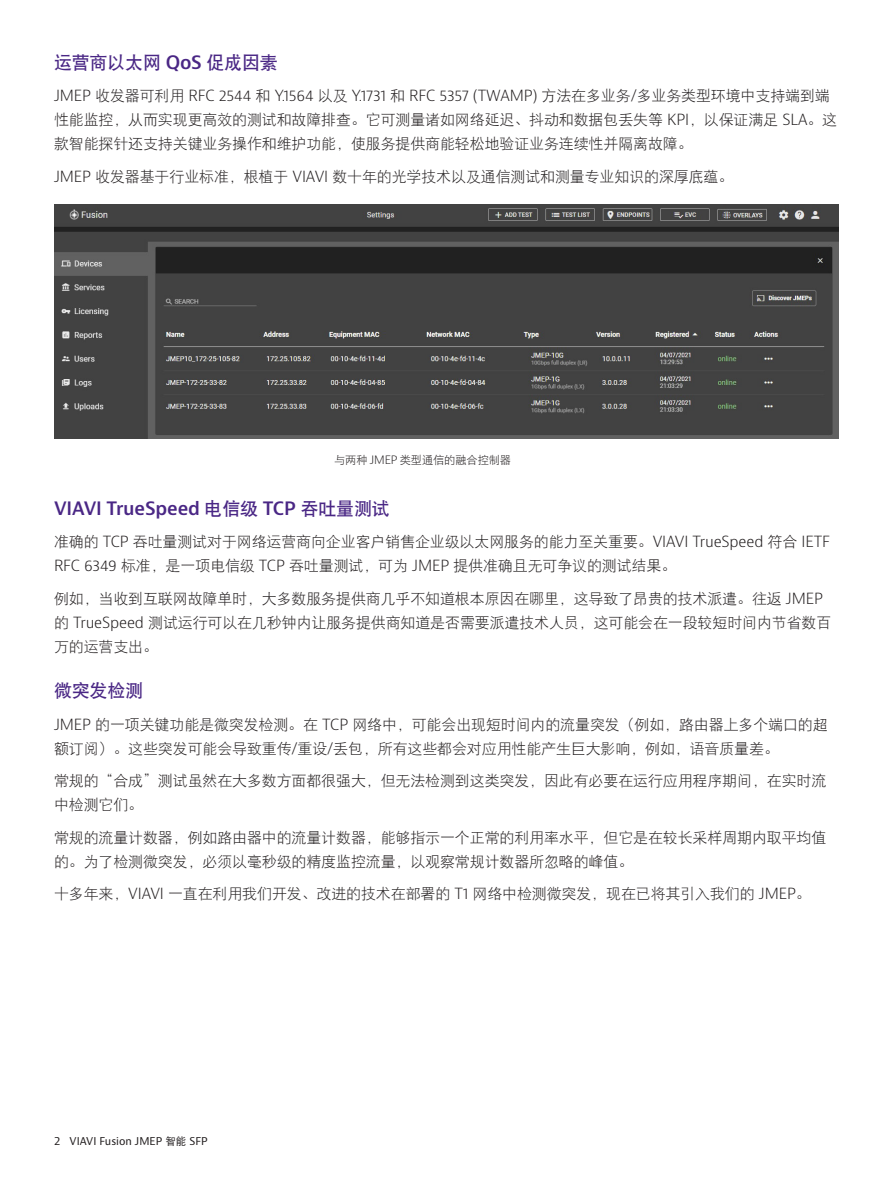
<style>
.page{position:relative;width:893px;height:1191px;background:#fff}
.page>*{position:absolute;margin:0;border:0;box-sizing:border-box;transform-origin:0 0}
.H2_Heading_Purple_12_16{font:600 18px "Bernino Sans";letter-spacing:-.01em;color:#4a2785}
.H2_Heading_Purple_12_16-2{font:18px "DFP Hei W7";letter-spacing:-.01em;color:#4a2785}
.P_10_16{font:15px/24px "DFP Hei W3";letter-spacing:-.01em;color:#231f20}
.t1{font:11.25px "DFP Hei W3";letter-spacing:-.01em;color:#231f20}
.t2{font:10.5px "Bernino Sans";color:#231f20}
.s1{font-family:"Bernino Sans";font-weight:600}
.s2{font-family:"Bernino Sans";font-weight:300}
.s3{font-family:"DFP Hei W7";font-weight:400}
.s4{font-family:"DFP Hei W5"}
</style>
<div class="page">
<img style="left:54px;top:204px;width:785px;height:234px">
<p class="H2_Heading_Purple_12_16-2" style="left:54px;top:53px;width:225px">运营商以太网 <span class="s1">QoS</span> 促成因素</p>
<p class="P_10_16" style="left:54px;top:84px;width:785px"><span class="s2">JMEP</span> 收发器可利用 <span class="s2">RFC 2544</span> 和 <span class="s2">Y.1564</span> 以及 <span class="s2">Y.1731</span> 和 <span class="s2">RFC 5357 (TWAMP)</span> 方法在多业务<span class="s2">/</span>多业务类型环境中支持端到端性能监控，从而实现更高效的测试和故障排查。它可测量诸如网络延迟、抖动和数据包丢失等 <span class="s2">KPI</span>，以保证满足 <span class="s2">SLA</span>。这款智能探针还支持关键业务操作和维护功能，使服务提供商能轻松地验证业务连续性并隔离故障。</p>
<p class="P_10_16" style="left:54px;top:164px;width:681px"><span class="s2">JMEP</span> 收发器基于行业标准，根植于 <span class="s2">VIAVI</span> 数十年的光学技术以及通信测试和测量专业知识的深厚底蕴。</p>
<p class="t1" style="left:334px;top:454px;width:179px">与两种 <span class="s2">JMEP</span> 类型通信的融合控制器</p>
<p class="H2_Heading_Purple_12_16" style="left:54px;top:497px;width:337px">VIAVI TrueSpeed <span class="s3">电信级</span> TCP <span class="s3">吞吐量测试</span></p>
<p class="P_10_16" style="left:54px;top:530px;width:777px">准确的 <span class="s2">TCP</span> 吞吐量测试对于网络运营商向企业客户销售企业级以太网服务的能力至关重要。<span class="s2">VIAVI TrueSpeed</span> 符合 <span class="s2">IETF<br>RFC 6349</span> 标准，是一项电信级 <span class="s2">TCP</span> 吞吐量测试，可为 <span class="s2">JMEP</span> 提供准确且无可争议的测试结果。</p>
<p class="P_10_16" style="left:54px;top:586px;width:779px">例如，当收到互联网故障单时，大多数服务提供商几乎不知道根本原因在哪里，这导致了昂贵的技术派遣。往返 <span class="s2">JMEP</span>的 <span class="s2">TrueSpeed</span> 测试运行可以在几秒钟内让服务提供商知道是否需要派遣技术人员，这可能会在一段较短时间内节省数百万的运营支出。</p>
<p class="H2_Heading_Purple_12_16-2" style="left:54px;top:682px;width:91px">微突发检测</p>
<p class="P_10_16" style="left:54px;top:712px;width:775px"><span class="s2">JMEP</span> 的一项关键功能是微突发检测。在 <span class="s2">TCP</span> 网络中，可能会出现短时间内的流量突发（例如，路由器上多个端口的超额订阅）。这些突发可能会导致重传<span class="s2">/</span>重设<span class="s2">/</span>丢包，所有这些都会对应用性能产生巨大影响，例如，语音质量差。</p>
<p class="P_10_16" style="left:54px;top:769px;width:774px">常规的“合成”测试虽然在大多数方面都很强大，但无法检测到这类突发，因此有必要在运行应用程序期间，在实时流中检测它们。</p>
<p class="P_10_16" style="left:54px;top:825px;width:774px">常规的流量计数器，例如路由器中的流量计数器，能够指示一个正常的利用率水平，但它是在较长采样周期内取平均值的。为了检测微突发，必须以毫秒级的精度监控流量，以观察常规计数器所忽略的峰值。</p>
<p class="P_10_16" style="left:54px;top:882px;width:758px">十多年来，<span class="s2">VIAVI</span> 一直在利用我们开发、改进的技术在部署的 <span class="s2">T1</span> 网络中检测微突发，现在已将其引入我们的 <span class="s2">JMEP</span>。</p>
<p class="t2" style="left:54px;top:1134px;width:155px">2 VIAVI Fusion JMEP <span class="s4">智能</span> SFP</p>
</div>
